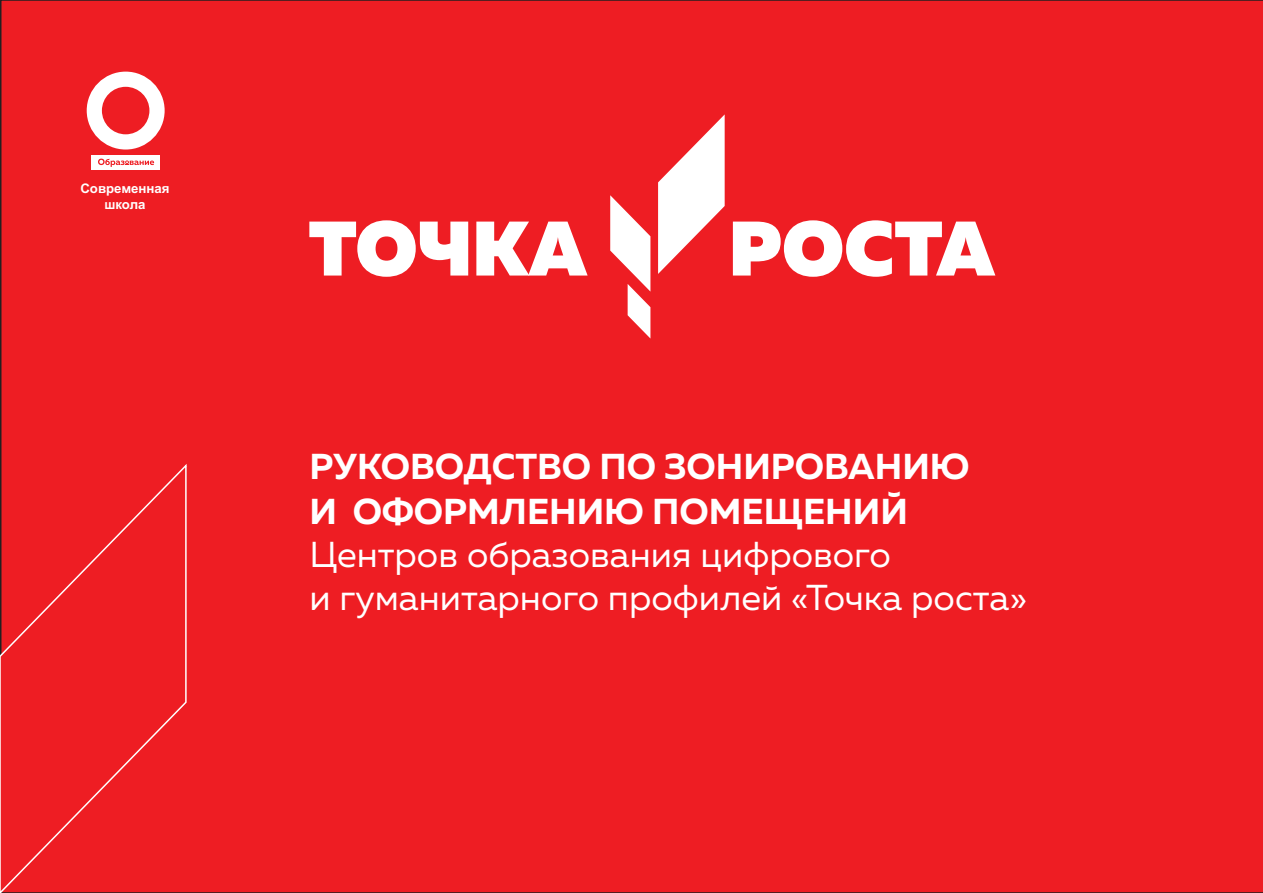
<style>
.page{position:relative;width:1263px;height:893px;background:#ee1d23}
.page>*{position:absolute;margin:0;border:0;box-sizing:border-box;transform-origin:0 0}
.Подзаголовок{font:36px "Muller";color:#fff}
.Обложка{font:700 36px/45px "Muller";color:#fff}
.t1{font:700 13.2px "Arial";color:#fff}
</style>
<div class="page">
<svg style="left:309px;top:220px;width:159px;height:57px"></svg>
<svg style="left:476px;top:222px;width:112px;height:54px"></svg>
<svg style="left:733px;top:220px;width:262px;height:57px"></svg>
<svg style="left:610px;top:195px;width:40px;height:144px"></svg>
<svg style="left:658px;top:114px;width:67px;height:160px"></svg>
<div style="left:92px;top:155px;width:68px;height:15px;background:#fff"></div>
<svg style="left:54px;top:54px;width:249px;height:96px;background:#f0393e"></svg>
<svg style="left:98px;top:159px;width:56px;height:8px"></svg>
<div style="left:0;top:462px;width:187px;height:431px;background:#ee1d23"></div>
<p class="t1" style="left:80px;top:179px;width:91px">Современная</p>
<p class="t1" style="left:104px;top:195px;width:42px">школа</p>
<p class="Обложка" style="left:309px;top:444px;width:662px">РУКОВОДСТВО ПО ЗОНИРОВАНИЮ<br>И ОФОРМЛЕНИЮ ПОМЕЩЕНИЙ</p>
<p class="Подзаголовок" style="left:309px;top:532px;width:583px">Центров образования цифрового</p>
<p class="Подзаголовок" style="left:309px;top:575px;width:719px">и гуманитарного профилей «Точка роста»</p>
</div>
